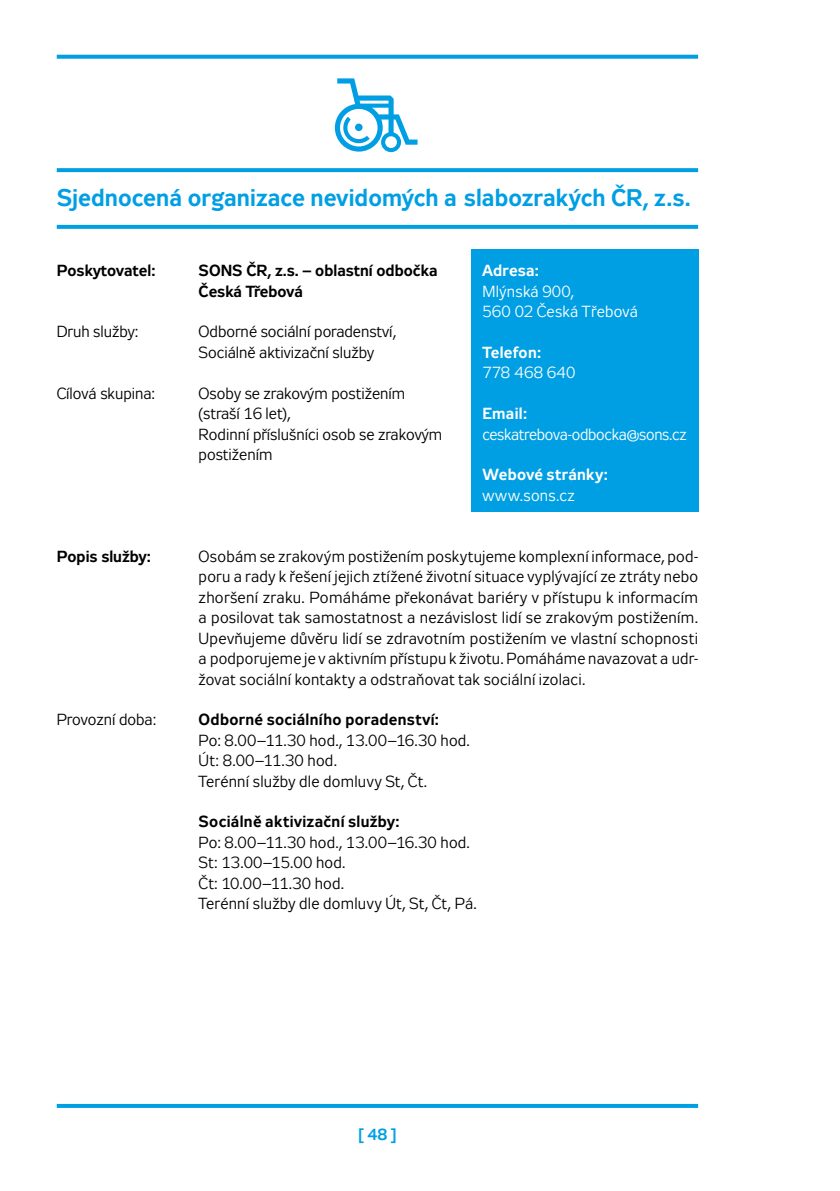
<style>
.page{position:relative;width:840px;height:1191px;background:#fff}
.page>*{position:absolute;margin:0;border:0;box-sizing:border-box;transform-origin:0 0}
.t1{font:700 24px "Zeppelin 31";color:#009fe3}
.t2{font:16px/20.4px "Zeppelin 31";color:#000}
.t3{font:700 16px/20.4px "Zeppelin 31";letter-spacing:.005em;color:#000}
.t4{font:16px/20.4px "Zeppelin 31";letter-spacing:.01em;color:#fff}
.t5{font:700 16px "Zeppelin 31";letter-spacing:.02em;color:#fff}
.t6{font:16px "Zeppelin 31";letter-spacing:-.015em;color:#fff}
.t7{font:700 16px "Zeppelin 31";color:#009fe3}
</style>
<div class="page">
<svg style="left:334px;top:78px;width:83px;height:74px"></svg>
<svg style="left:57px;top:225px;width:640px;height:4px;background:#09a2e3"></svg>
<svg style="left:57px;top:168px;width:640px;height:4px;background:#08a2e3"></svg>
<svg style="left:57px;top:55px;width:640px;height:4px;background:#12a5e4"></svg>
<svg style="left:57px;top:1104px;width:640px;height:4px;background:#04a0e3"></svg>
<div style="left:471px;top:249px;width:226px;height:263px;background:#009fe3"></div>
<h1 class="t1" style="left:57px;top:185px;width:635px">Sjednocená organizace nevidomých a slabozrakých ČR, z.s.</h1>
<p class="t3" style="left:57px;top:262px;width:100px">Poskytovatel:</p>
<p class="t2" style="left:57px;top:323px;width:83px">Druh služby:</p>
<p class="t2" style="left:57px;top:384px;width:100px">Cílová skupina:</p>
<p class="t3" style="left:57px;top:547px;width:96px">Popis služby:</p>
<p class="t2" style="left:57px;top:711px;width:101px">Provozní doba:</p>
<p class="t3" style="left:198px;top:262px;width:240px">SONS ČR, z.s. – oblastní odbočka<br>Česká Třebová</p>
<p class="t2" style="left:198px;top:323px;width:199px">Odborné sociální poradenství,<br>Sociálně aktivizační služby</p>
<p class="t2" style="left:198px;top:384px;width:245px">Osoby se zrakovým postižením (straší 16 let),<br>Rodinní příslušníci osob se zrakovým postižením</p>
<p class="t5" style="left:482px;top:262px;width:58px">Adresa:</p>
<p class="t4" style="left:482px;top:282px;width:157px">Mlýnská 900,<br>560 02 Česká Třebová</p>
<p class="t5" style="left:482px;top:343px;width:60px">Telefon:</p>
<p class="t4" style="left:482px;top:364px;width:94px">778 468 640</p>
<p class="t5" style="left:482px;top:404px;width:46px">Email:</p>
<p class="t6" style="left:482px;top:425px;width:206px">ceskatrebova-odbocka@sons.cz</p>
<p class="t5" style="left:482px;top:466px;width:127px">Webové stránky:</p>
<p class="t4" style="left:482px;top:486px;width:94px">www.sons.cz</p>
<p class="t2" style="left:198px;top:548px;width:500px;text-align:justify">Osobám se zrakovým postižením poskytujeme komplexní informace, pod&shy;poru a rady k řešení jejich ztížené životní situace vyplývající ze ztráty nebo zhoršení zraku. Pomáháme překonávat bariéry v přístupu k informacím a posilovat tak samostatnost a nezávislost lidí se zrakovým postižením.<br>Upevňujeme důvěru lidí se zdravotním postižením ve vlastní schopnosti a podporujeme je v aktivním přístupu k životu. Pomáháme navazovat a udr&shy;žovat sociální kontakty a odstraňovat tak sociální izolaci.</p>
<p class="t3" style="left:198px;top:711px;width:242px">Odborné sociálního poradenství:</p>
<p class="t2" style="left:198px;top:731px;width:273px">Po: 8.00–11.30 hod., 13.00–16.30 hod.<br>Út: 8.00–11.30 hod.<br>Terénní služby dle domluvy St, Čt.</p>
<p class="t3" style="left:198px;top:813px;width:202px">Sociálně aktivizační služby:</p>
<p class="t2" style="left:198px;top:833px;width:279px">Po: 8.00–11.30 hod., 13.00–16.30 hod.<br>St: 13.00–15.00 hod.<br>Čt: 10.00–11.30 hod.<br>Terénní služby dle domluvy Út, St, Čt, Pá.</p>
<p class="t7" style="left:358px;top:1125px;width:40px">[ 48 ]</p>
</div>
